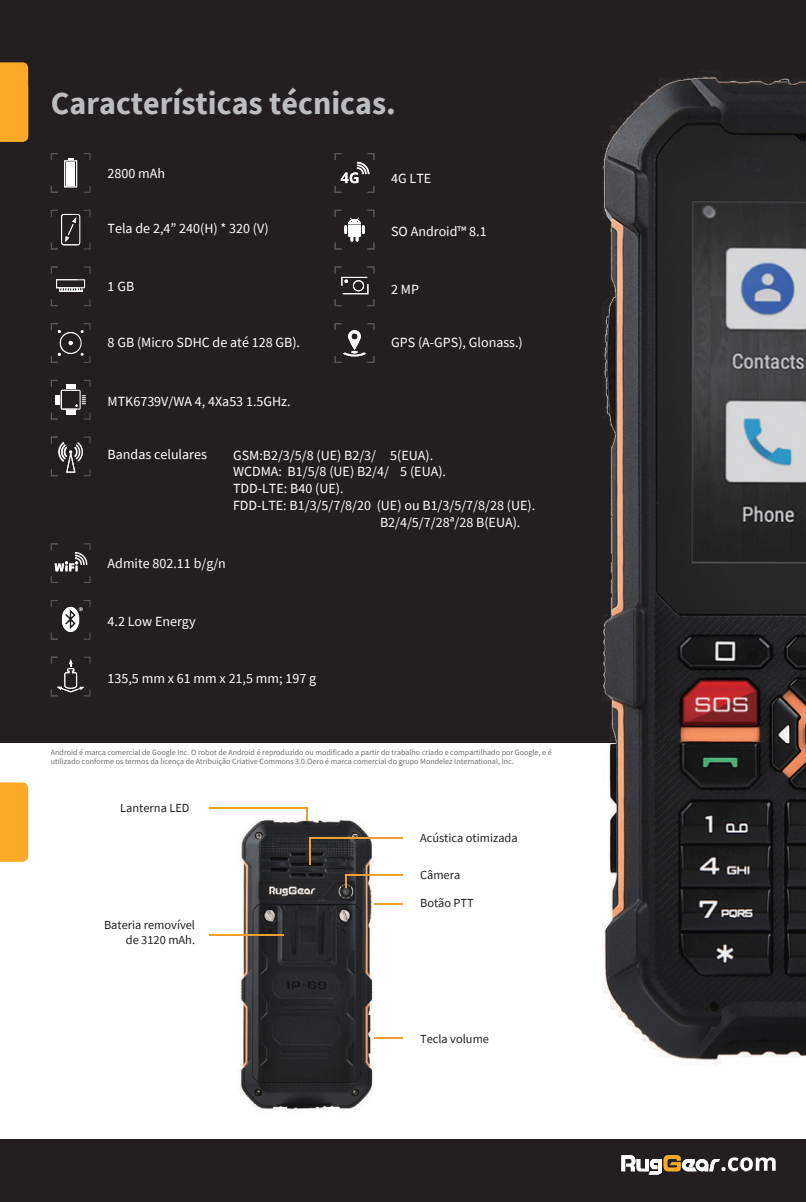
<style>
.page{position:relative;width:806px;height:1202px;background:#fff}
.page>*{position:absolute;margin:0;border:0;box-sizing:border-box;transform-origin:0 0}
.t1{font:700 32px "Source Sans Pro";color:#bcbdc0}
.t2{font:14px "Source Sans Pro";color:#fff}
.t3{font:12.4px/14.8px "Source Sans Pro";color:#231f20;text-align:right}
.t4{font:8px/9.6px "Source Sans Pro";color:#6c6d70}
</style>
<div class="page">
<div style="left:0;top:1140px;width:805px;height:62px;background:#231f20"></div>
<div style="left:0;top:0;width:805px;height:743px;background:#231f20"></div>
<svg style="left:0;top:62px;width:28px;height:24px"></svg>
<div style="left:0;top:782px;width:28px;height:80px;background:#faa928"></div>
<svg style="left:83px;top:299px;width:8px;height:7px"></svg>
<div style="left:0;top:86px;width:28px;height:56px;background:#faa928"></div>
<svg style="left:51px;top:436px;width:40px;height:41px"></svg>
<svg style="left:51px;top:543px;width:39px;height:40px"></svg>
<img style="left:55px;top:563px;width:2px;height:8px">
<svg style="left:51px;top:600px;width:39px;height:40px"></svg>
<svg style="left:51px;top:379px;width:40px;height:41px"></svg>
<img style="left:57px;top:306px;width:20px;height:351px">
<svg style="left:51px;top:299px;width:7px;height:7px"></svg>
<svg style="left:51px;top:266px;width:40px;height:26px"></svg>
<svg style="left:51px;top:657px;width:39px;height:39px"></svg>
<img style="left:59px;top:687px;width:18px;height:5px">
<svg style="left:51px;top:323px;width:40px;height:40px"></svg>
<svg style="left:64px;top:153px;width:27px;height:40px"></svg>
<svg style="left:51px;top:153px;width:7px;height:7px"></svg>
<svg style="left:51px;top:186px;width:7px;height:7px"></svg>
<svg style="left:51px;top:209px;width:40px;height:41px"></svg>
<img style="left:728px;top:1157px;width:11px;height:14px">
<img style="left:740px;top:1157px;width:12px;height:14px">
<img style="left:755px;top:1157px;width:20px;height:14px">
<svg style="left:334px;top:210px;width:40px;height:39px"></svg>
<svg style="left:334px;top:266px;width:40px;height:40px"></svg>
<svg style="left:334px;top:323px;width:40px;height:40px"></svg>
<svg style="left:334px;top:153px;width:40px;height:40px"></svg>
<svg style="left:621px;top:1155px;width:104px;height:20px"></svg>
<img style="left:663px;top:1155px;width:17px;height:16px">
<img style="left:602px;top:72px;width:203px;height:993px">
<img style="left:202px;top:807px;width:215px;height:333px">
<hr style="left:373px;top:903px;width:29px;height:2px;background:#ed9f30">
<hr style="left:373px;top:1037px;width:29px;height:2px;background:#ed9f30">
<hr style="left:345px;top:874px;width:57px;height:2px;background:#ed9f30">
<svg style="left:345px;top:876px;width:2px;height:12px"></svg>
<hr style="left:309px;top:838px;width:2px;height:27px;background:#ed9f30">
<svg style="left:305px;top:809px;width:2px;height:11px"></svg>
<hr style="left:309px;top:837px;width:93px;height:2px;background:#ed9f30">
<hr style="left:209px;top:934px;width:74px;height:2px;background:#ed9f30">
<hr style="left:209px;top:807px;width:98px;height:2px;background:#ed9f30">
<h1 class="t1" style="left:51px;top:82px;width:346px">Características técnicas.</h1>
<p class="t2" style="left:107px;top:164px;width:59px">2800 mAh</p>
<p class="t2" style="left:391px;top:169px;width:42px">4G LTE</p>
<p class="t2" style="left:107px;top:219px;width:162px">Tela de 2,4” 240(H) * 320 (V)</p>
<p class="t2" style="left:391px;top:222px;width:97px">SO Android™ 8.1</p>
<p class="t2" style="left:107px;top:278px;width:28px">1 GB</p>
<p class="t2" style="left:391px;top:281px;width:29px">2 MP</p>
<p class="t2" style="left:107px;top:334px;width:194px">8 GB (Micro SDHC de até 128 GB).</p>
<p class="t2" style="left:391px;top:334px;width:133px">GPS (A-GPS), Glonass.)</p>
<p class="t2" style="left:107px;top:393px;width:184px">MTK6739V/WA 4, 4Xa53 1.5GHz.</p>
<p class="t2" style="left:107px;top:445px;width:101px">Bandas celulares</p>
<p class="t2" style="left:233px;top:446px;width:201px">GSM:B2/3/5/8 (UE) B2/3/ 5(EUA).</p>
<p class="t2" style="left:233px;top:463px;width:214px">WCDMA: B1/5/8 (UE) B2/4/ 5 (EUA).</p>
<p class="t2" style="left:233px;top:480px;width:112px">TDD-LTE: B40 (UE).</p>
<p class="t2" style="left:233px;top:496px;width:303px">FDD-LTE: B1/3/5/7/8/20 (UE) ou B1/3/5/7/8/28 (UE).</p>
<p class="t2" style="left:380px;top:513px;width:142px">B2/4/5/7/28ª/28 B(EUA).</p>
<p class="t2" style="left:107px;top:555px;width:120px">Admite 802.11 b/g/n</p>
<p class="t2" style="left:107px;top:612px;width:89px">4.2 Low Energy</p>
<p class="t2" style="left:107px;top:669px;width:210px">135,5 mm x 61 mm x 21,5 mm; 197 g</p>
<p class="t4" style="left:51px;top:747px;width:502px">Android é marca comercial de Google Inc. O robot de Android é reproduzido ou modificado a partir do trabalho criado e compartilhado por Google, e é utilizado conforme os termos da licença de Atribuição Criative Commons 3.0.Oero é marca comercial do grupo Mondelez International, Inc.</p>
<p class="t3" style="left:120px;top:800px;width:71px">Lanterna LED</p>
<p class="t3" style="left:104px;top:918px;width:92px">Bateria removível de 3120 mAh.</p>
<p class="t3" style="left:420px;top:830px;width:99px">Acústica otimizada</p>
<p class="t3" style="left:420px;top:867px;width:42px">Câmera</p>
<p class="t3" style="left:420px;top:895px;width:55px">Botão PTT</p>
<p class="t3" style="left:420px;top:1031px;width:70px">Tecla volume</p>
</div>
